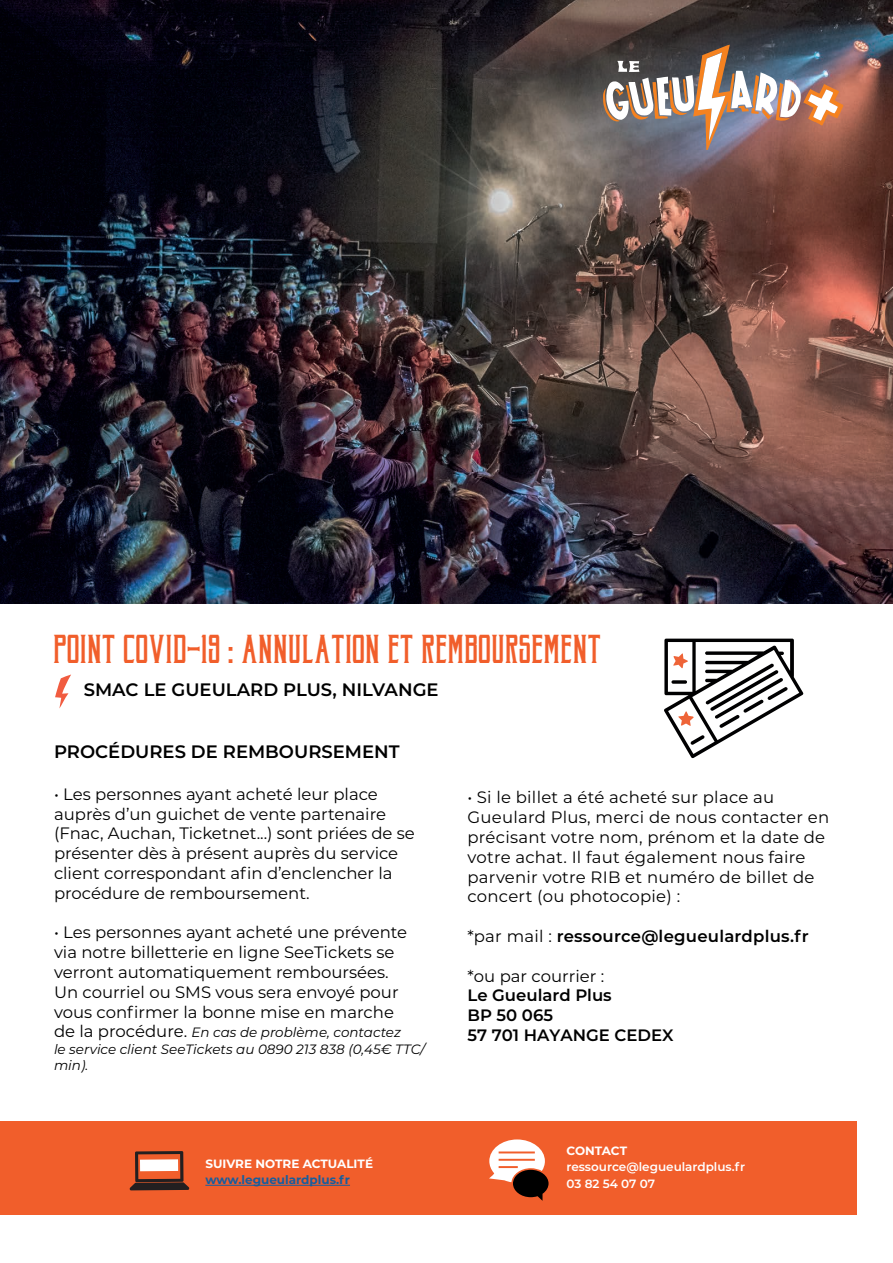
<style>
.page{position:relative;width:893px;height:1263px;background:#fff}
.page>*{position:absolute;margin:0;border:0;box-sizing:border-box;transform-origin:0 0}
.t1{font:34.5px "Akura Popo";letter-spacing:.015em;color:#f15e2b}
.t2{font:600 18px "Montserrat";color:#000}
.t3{font:16.5px/19.8px "Montserrat";color:#000}
.t4{font:600 16.5px/19.8px "Montserrat";color:#000}
.t5{font:italic 13.5px/16.2px "Montserrat";color:#000}
.t6{font:600 12px/16.5px "Montserrat";color:#fff}
.t7{font:700 12px "Montserrat";color:#fff}
.t8{font:700 12px "Montserrat";color:#175d9e}
.s1{font-style:normal;font-size:16.5px}
.s2{font-weight:400}
</style>
<div class="page">
<img style="left:0;top:0;width:893px;height:604px">
<div style="left:0;top:1122px;width:856px;height:93px;background:#f15e2b"></div>
<svg style="left:489px;top:1139px;width:60px;height:62px"></svg>
<hr style="left:205px;top:1185px;width:145px;height:1px;background:#175d9e">
<svg style="left:129px;top:1151px;width:61px;height:39px"></svg>
<div style="left:140px;top:1159px;width:38px;height:12px;background:#fff"></div>
<img style="left:603px;top:45px;width:240px;height:105px">
<svg style="left:55px;top:674px;width:16px;height:34px"></svg>
<svg style="left:664px;top:639px;width:139px;height:119px"></svg>
<h1 class="t1" style="left:54px;top:628px;width:549px">POINT COVID-19 : ANNULATION ET REMBOURSEMENT</h1>
<p class="t2" style="left:84px;top:677px;width:356px">SMAC LE GUEULARD PLUS, NILVANGE</p>
<p class="t2" style="left:54px;top:739px;width:347px">PROCÉDURES DE REMBOURSEMENT</p>
<p class="t3" style="left:54px;top:783px;width:362px">• Les personnes ayant acheté leur place auprès d’un guichet de vente partenaire (Fnac, Auchan, Ticketnet...) sont priées de se présenter dès à présent auprès du service client correspondant afin d’enclencher la procédure de remboursement.</p>
<p class="t3" style="left:54px;top:922px;width:355px">• Les personnes ayant acheté une prévente via notre billetterie en ligne SeeTickets se verront automatiquement remboursées.<br>Un courriel ou SMS vous sera envoyé pour vous confirmer la bonne mise en marche</p>
<p class="t5" style="left:54px;top:1024px;width:372px"><span class="s1">de la procédure.</span> En cas de problème, contactez<br>le service client SeeTickets au 0890 213 838 (0,45€ TTC/ min).</p>
<p class="t7" style="left:205px;top:1155px;width:169px">SUIVRE NOTRE ACTUALITÉ</p>
<p class="t8" style="left:205px;top:1171px;width:146px">www.legueulardplus.fr</p>
<p class="t3" style="left:468px;top:787px;width:363px">• Si le billet a été acheté sur place au Gueulard Plus, merci de nous contacter en précisant votre nom, prénom et la date de votre achat. Il faut également nous faire parvenir votre RIB et numéro de billet de concert (ou photocopie) :</p>
<p class="t4" style="left:468px;top:925px;width:343px"><span class="s2">*par mail :</span> ressource@legueulardplus.fr</p>
<p class="t3" style="left:468px;top:965px;width:138px">*ou par courrier :</p>
<p class="t4" style="left:468px;top:985px;width:208px">Le Gueulard Plus<br>BP 50 065<br>57 701 HAYANGE CEDEX</p>
<p class="t7" style="left:566px;top:1142px;width:62px">CONTACT</p>
<p class="t6" style="left:566px;top:1158px;width:180px">ressource@legueulardplus.fr<br>03 82 54 07 07</p>
</div>
